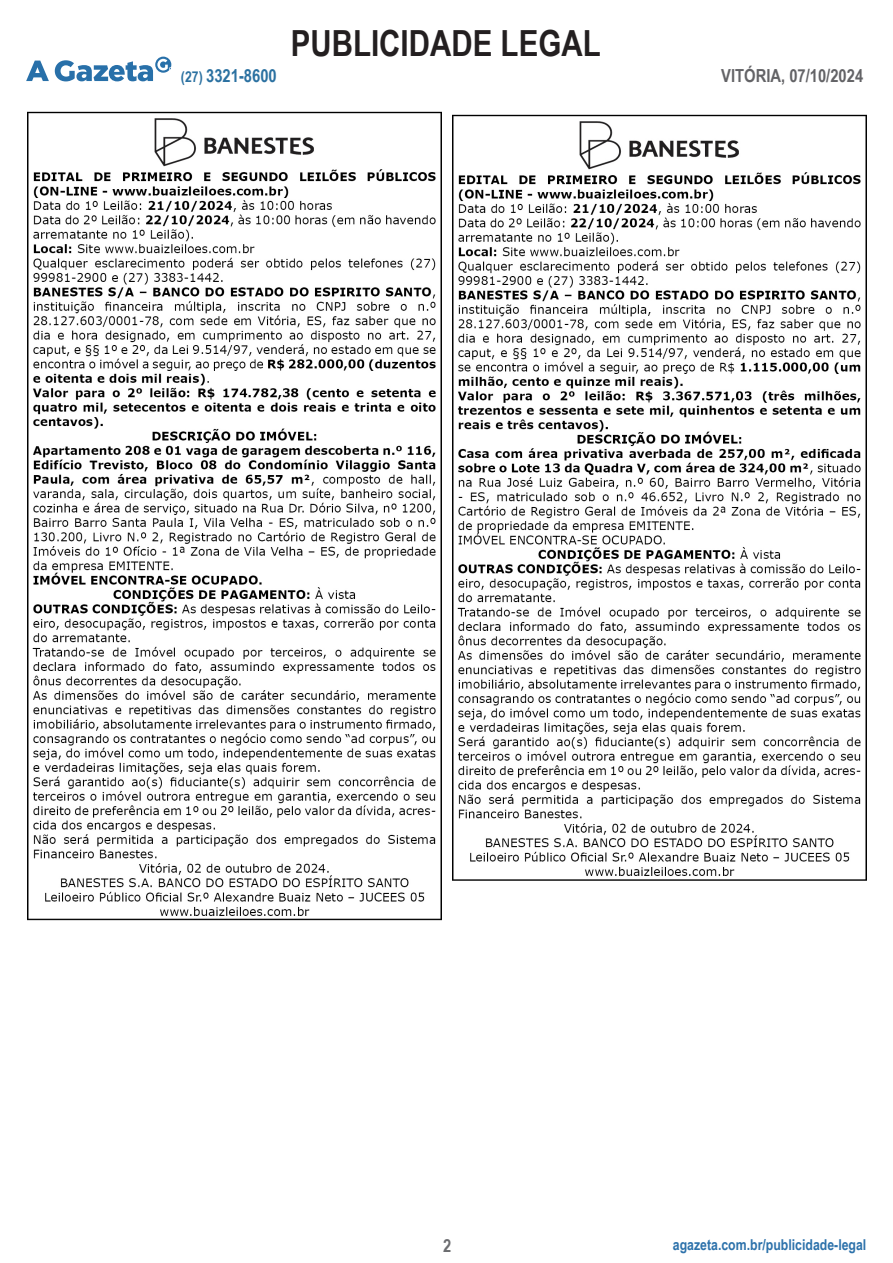
<style>
.page{position:relative;width:893px;height:1263px;background:#fff}
.page>*{position:absolute;margin:0;border:0;box-sizing:border-box;transform-origin:0 0}
.t1{font:700 36px "Arial Narrow";color:#231f20}
.t2{font:700 18px "Arial Narrow";color:#636366}
.t3{font:700 18px "Arial Narrow";color:#2b71a1}
.t4{font:700 18px "Arial Narrow";color:#6c6d70}
.t5{font:700 15px "Arial Narrow";color:#2d72ab}
.s1{font-size:15px}
</style>
<div class="page">
<svg style="left:26px;top:57px;width:145px;height:24px"></svg>
<img style="left:28px;top:111px;width:414px;height:810px">
<img style="left:453px;top:114px;width:414px;height:766px">
<h1 class="t1" style="left:291px;top:16px;width:311px">PUBLICIDADE LEGAL</h1>
<p class="t3" style="left:181px;top:62px;width:97px"><span class="s1">(27)</span> 3321-8600</p>
<p class="t2" style="left:721px;top:62px;width:143px">VITÓRIA, 07/10/2024</p>
<p class="t4" style="left:443px;top:1232px;width:10px">2</p>
<p class="t5" style="left:673px;top:1234px;width:195px">agazeta.com.br/publicidade-legal</p>
</div>
